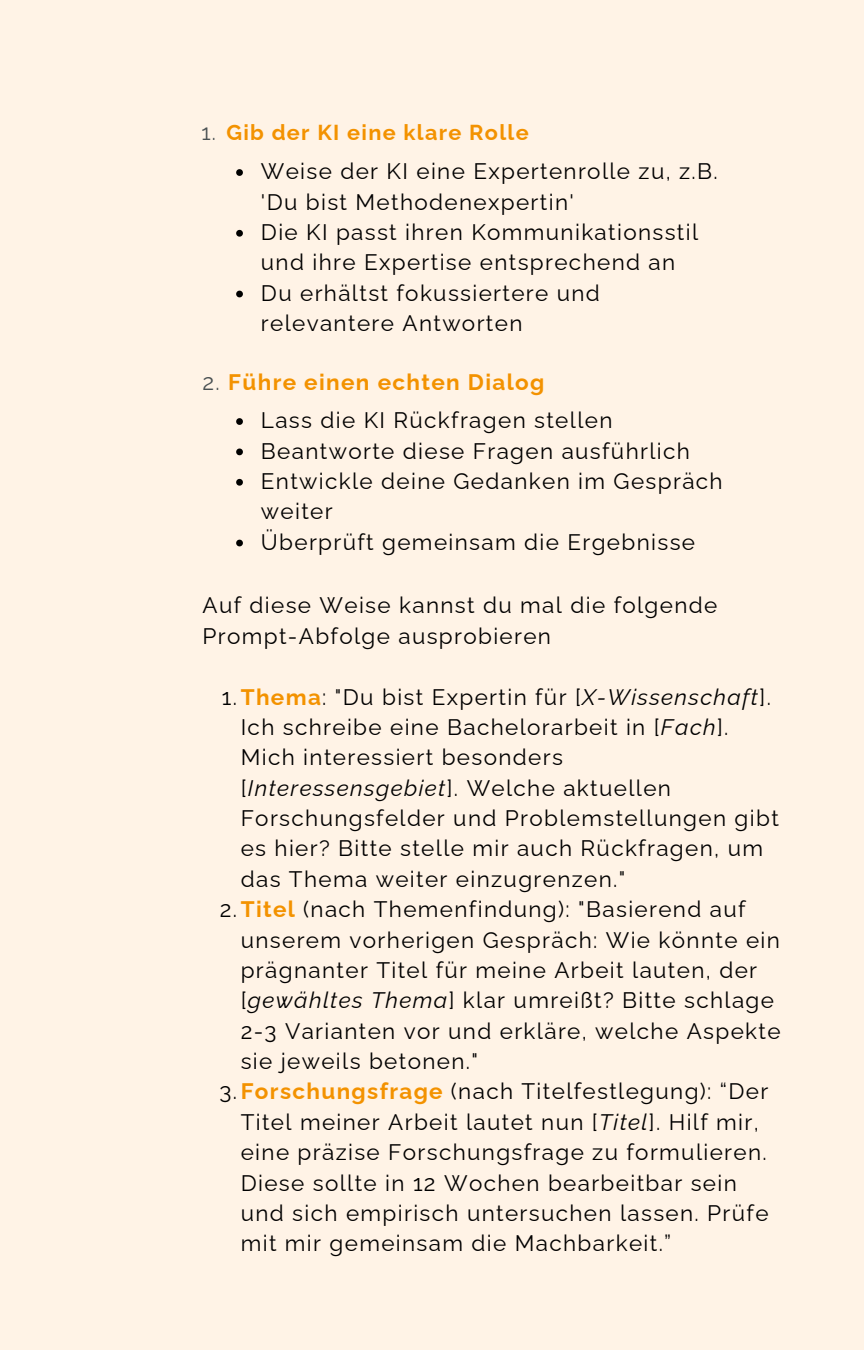
<style>
.page{position:relative;width:864px;height:1350px;background:#fff3e6}
.page>*{position:absolute;margin:0;border:0;box-sizing:border-box;transform-origin:0 0}
.t1{font:22.5px/30.4px "Raleway";letter-spacing:.06em;color:#000}
.t2{font:700 22.5px "Raleway";letter-spacing:.06em;color:#f39200}
.t3{font:700 21.6px "Raleway";letter-spacing:.06em;color:#f39200}
.s1{font-weight:400;color:#495052}
.s2{font-weight:700;color:#f39200}
.s3{font-style:italic}
</style>
<div class="page">
<svg style="left:236px;top:418px;width:7px;height:7px"></svg>
<svg style="left:236px;top:449px;width:7px;height:6px"></svg>
<svg style="left:236px;top:479px;width:7px;height:7px"></svg>
<svg style="left:236px;top:540px;width:7px;height:6px"></svg>
<svg style="left:236px;top:169px;width:7px;height:7px"></svg>
<svg style="left:236px;top:230px;width:7px;height:7px"></svg>
<svg style="left:236px;top:291px;width:7px;height:6px"></svg>
<p class="t3" style="left:201px;top:119px;width:329px"><span class="s1">1.</span> Gib der KI eine klare Rolle</p>
<p class="t1" style="left:261px;top:156px;width:458px">Weise der KI eine Expertenrolle zu, z.B. 'Du bist Methodenexpertin'<br>Die KI passt ihren Kommunikationsstil und ihre Expertise entsprechend an<br>Du erhältst fokussiertere und relevantere Antworten</p>
<p class="t2" style="left:202px;top:369px;width:343px"><span class="s1">2.</span> Führe einen echten Dialog</p>
<p class="t1" style="left:261px;top:405px;width:463px">Lass die KI Rückfragen stellen<br>Beantworte diese Fragen ausführlich<br>Entwickle deine Gedanken im Gespräch weiter<br>Überprüft gemeinsam die Ergebnisse</p>
<p class="t1" style="left:202px;top:590px;width:516px">Auf diese Weise kannst du mal die folgende<br>Prompt-Abfolge ausprobieren</p>
<p class="t1" style="left:222px;top:681px;width:551px">1.<span class="s2">Thema</span>: "Du bist Expertin für [<span class="s3">X-Wissenschaft</span>].</p>
<p class="t1" style="left:241px;top:712px;width:489px">Ich schreibe eine Bachelorarbeit in [<span class="s3">Fach</span>].</p>
<p class="t1" style="left:241px;top:742px;width:324px">Mich interessiert besonders</p>
<p class="t1" style="left:241px;top:773px;width:432px">[<span class="s3">Interessensgebiet</span>]. Welche aktuellen</p>
<p class="t1" style="left:241px;top:803px;width:540px">Forschungsfelder und Problemstellungen gibt</p>
<p class="t1" style="left:241px;top:833px;width:524px">es hier? Bitte stelle mir auch Rückfragen, um</p>
<p class="t1" style="left:241px;top:864px;width:386px">das Thema weiter einzugrenzen."</p>
<p class="t1" style="left:220px;top:894px;width:527px">2.<span class="s2">Titel</span> (nach Themenfindung): "Basierend auf</p>
<p class="t1" style="left:241px;top:924px;width:541px">unserem vorherigen Gespräch: Wie könnte ein</p>
<p class="t1" style="left:241px;top:955px;width:518px">prägnanter Titel für meine Arbeit lauten, der</p>
<p class="t1" style="left:241px;top:985px;width:535px">[<span class="s3">gewähltes Thema</span>] klar umreißt? Bitte schlage</p>
<p class="t1" style="left:241px;top:1016px;width:541px">2-3 Varianten vor und erkläre, welche Aspekte</p>
<p class="t1" style="left:241px;top:1046px;width:239px">sie jeweils betonen."</p>
<p class="t1" style="left:220px;top:1076px;width:550px">3.<span class="s2">Forschungsfrage</span> (nach Titelfestlegung): “Der</p>
<p class="t1" style="left:241px;top:1107px;width:520px">Titel meiner Arbeit lautet nun [<span class="s3">Titel</span>]. Hilf mir,</p>
<p class="t1" style="left:241px;top:1137px;width:528px">eine präzise Forschungsfrage zu formulieren.</p>
<p class="t1" style="left:241px;top:1167px;width:498px">Diese sollte in 12 Wochen bearbeitbar sein</p>
<p class="t1" style="left:241px;top:1198px;width:529px">und sich empirisch untersuchen lassen. Prüfe</p>
<p class="t1" style="left:241px;top:1228px;width:432px">mit mir gemeinsam die Machbarkeit.”</p>
</div>
